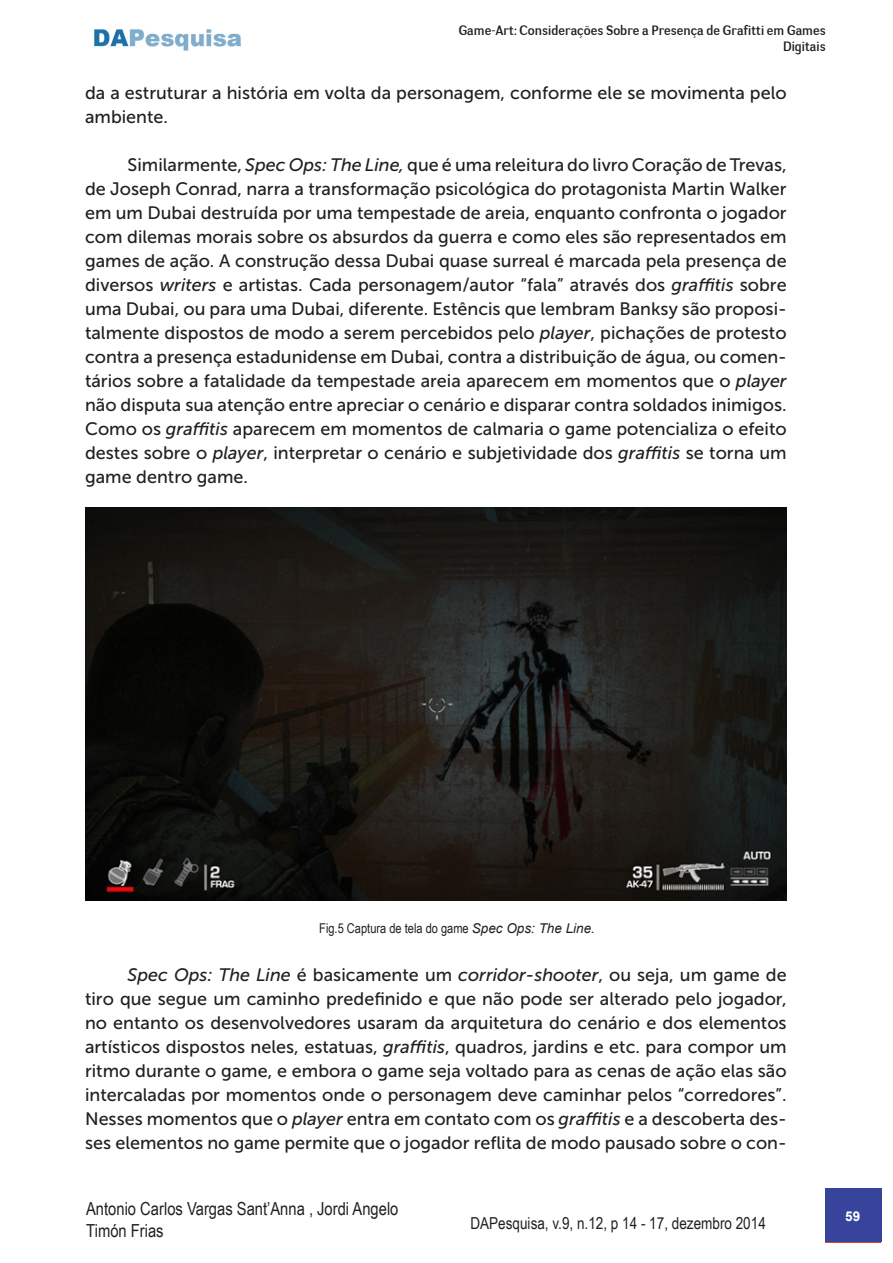
<style>
.page{position:relative;width:893px;height:1263px;background:#fff}
.page>*{position:absolute;margin:0;border:0;box-sizing:border-box;transform-origin:0 0}
.Corpo{font:18px/24px "Museo Sans 500";color:#231f20;text-align:justify}
.t1{font:18px/21.6px "Arial Narrow";color:#231f20}
.autores_rodapé{font:16.5px "Arial Narrow";color:#231f20}
.t2{font:13.5px/16.2px "Negotiate Free";color:#231f20;text-align:right}
.legenda{font:13.5px "Arial Narrow";color:#231f20}
.t3{font:700 13.5px "Arial";color:#fff}
.s1{font-style:italic}
.s2{font-family:"Arial";font-style:italic}
</style>
<div class="page">
<div style="left:825px;top:1188px;width:56px;height:54px;background:#38449c"></div>
<img style="left:94px;top:29px;width:148px;height:22px">
<img style="left:86px;top:507px;width:701px;height:393px">
<p class="t2" style="left:459px;top:22px;width:368px">Game-Art: Considerações Sobre a Presença de Grafitti em Games<br>Digitais</p>
<p class="Corpo" style="left:85px;top:80px;width:703px">da a estruturar a história em volta da personagem, conforme ele se movimenta pelo ambiente.</p>
<p class="Corpo" style="left:85px;top:152px;width:703px;text-indent:43px">Similarmente, <span class="s1">Spec Ops: The Line,</span> que é uma releitura do livro Coração de Trevas, de Joseph Conrad, narra a transformação psicológica do protagonista Martin Walker em um Dubai destruída por uma tempestade de areia, enquanto confronta o jogador com dilemas morais sobre os absurdos da guerra e como eles são representados em games de ação. A construção dessa Dubai quase surreal é marcada pela presença de diversos <span class="s1">writers</span> e artistas. Cada personagem/autor “fala” através dos <span class="s1">graffitis</span> sobre uma Dubai, ou para uma Dubai, diferente. Estêncis que lembram Banksy são proposi&shy;talmente dispostos de modo a serem percebidos pelo <span class="s1">player</span>, pichações de protesto contra a presença estadunidense em Dubai, contra a distribuição de água, ou comen&shy;tários sobre a fatalidade da tempestade areia aparecem em momentos que o <span class="s1">player </span>não disputa sua atenção entre apreciar o cenário e disparar contra soldados inimigos.<br>Como os <span class="s1">graffitis</span> aparecem em momentos de calmaria o game potencializa o efeito destes sobre o <span class="s1">player</span>, interpretar o cenário e subjetividade dos <span class="s1">graffitis</span> se torna um game dentro game.</p>
<p class="legenda" style="left:319px;top:918px;width:277px">Fig.5 Captura de tela do game <span class="s2">Spec Ops: The Line.</span></p>
<p class="Corpo" style="left:85px;top:962px;width:703px;text-indent:43px"><span class="s1">Spec Ops: The Line</span> é basicamente um <span class="s1">corridor-shooter</span>, ou seja, um game de tiro que segue um caminho predefinido e que não pode ser alterado pelo jogador, no entanto os desenvolvedores usaram da arquitetura do cenário e dos elementos artísticos dispostos neles, estatuas, <span class="s1">graffitis</span>, quadros, jardins e etc. para compor um ritmo durante o game, e embora o game seja voltado para as cenas de ação elas são intercaladas por momentos onde o personagem deve caminhar pelos “corredores”.<br>Nesses momentos que o <span class="s1">player</span> entra em contato com os <span class="s1">graffitis</span> e a descoberta des&shy;ses elementos no game permite que o jogador reflita de modo pausado sobre o con-</p>
<p class="t1" style="left:86px;top:1197px;width:314px">Antonio Carlos Vargas Sant’Anna , Jordi Angelo<br>Timón Frias</p>
<p class="autores_rodapé" style="left:470px;top:1211px;width:297px">DAPesquisa, v.9, n.12, p 14 - 17, dezembro 2014</p>
<p class="t3" style="left:845px;top:1207px;width:20px">5959</p>
</div>
